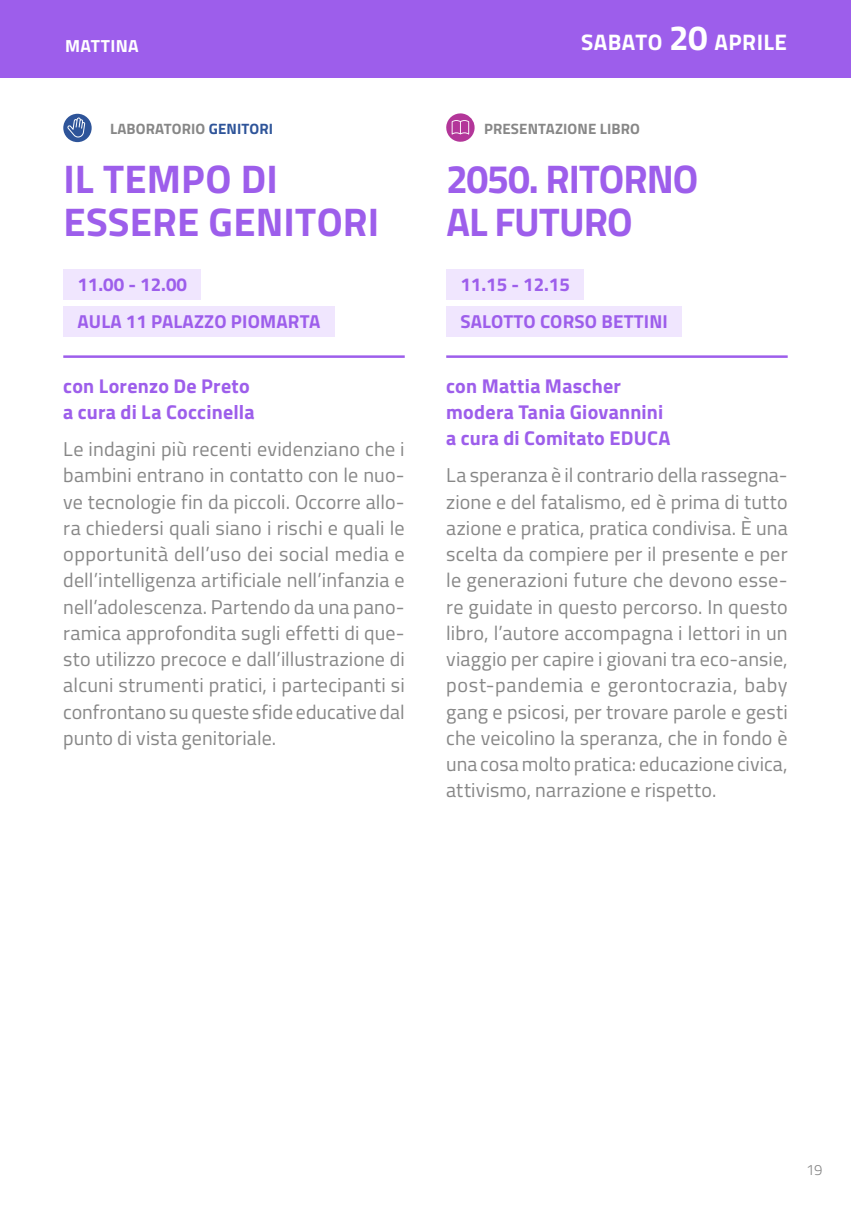
<style>
.page{position:relative;width:851px;height:1205px;background:#fff}
.page>*{position:absolute;margin:0;border:0;box-sizing:border-box;transform-origin:0 0}
.t1{font:700 40px/42.5px "Titillium";color:#9d5eeb}
.t2{font:700 40px/42.5px "Titillium";letter-spacing:-.025em;color:#9d5eeb}
.t3{font:700 22.5px "Titillium";letter-spacing:.02em;color:#fff}
.t4{font:20px/26.2px "Titillium";letter-spacing:.005em;color:#878787;text-align:justify}
.t5{font:700 20px/26.2px "Titillium";letter-spacing:.015em;color:#9d5eeb}
.t6{font:700 18.75px/36.2px "Titillium";letter-spacing:.01em;color:#9d5eeb}
.t7{font:700 17.5px "Titillium";letter-spacing:.02em;color:#fff}
.t8{font:700 15px "Titillium";letter-spacing:.01em;color:#878787}
.t9{font:300 15px "Titillium";color:#878787}
.s1{color:#2e5499}
.s2{font-size:35px}
</style>
<div class="page">
<div style="left:63px;top:269px;width:138px;height:31px;background:#f0e6fe"></div>
<div style="left:63px;top:306px;width:271px;height:31px;background:#f0e6fe"></div>
<hr style="left:63px;top:355px;width:341px;height:3px;background:#9d5eeb">
<div style="left:63px;top:114px;width:29px;height:28px;background:#2e5499;border-radius:50%"></div>
<svg style="left:67px;top:117px;width:18px;height:20px"></svg>
<div style="left:446px;top:269px;width:138px;height:31px;background:#f0e6fe"></div>
<div style="left:446px;top:306px;width:236px;height:31px;background:#f0e6fe"></div>
<hr style="left:446px;top:355px;width:341px;height:3px;background:#9d5eeb">
<svg style="left:446px;top:113px;width:29px;height:29px"></svg>
<div style="left:0;top:0;width:850px;height:78px;background:#9d5eeb"></div>
<p class="t7" style="left:65px;top:33px;width:75px">MATTINA</p>
<p class="t8" style="left:110px;top:117px;width:164px">LABORATORIO <span class="s1">GENITORI</span></p>
<h1 class="t1" style="left:63px;top:156px;width:317px">IL TEMPO DI<br>ESSERE GENITORI</h1>
<p class="t6" style="left:77px;top:266px;width:244px">11.00 - 12.00<br>AULA 11 PALAZZO PIOMARTA</p>
<p class="t5" style="left:63px;top:372px;width:193px">con Lorenzo De Preto a cura di La Coccinella</p>
<p class="t4" style="left:63px;top:435px;width:343px">Le indagini più recenti evidenziano che i bambini entrano in contatto con le nuo&shy;ve tecnologie fin da piccoli. Occorre allo&shy;ra chiedersi quali siano i rischi e quali le opportunità dell’uso dei social media e dell’intelligenza artificiale nell’infanzia e nell’adolescenza. Partendo da una pano&shy;ramica approfondita sugli effetti di que&shy;sto utilizzo precoce e dall’illustrazione di alcuni strumenti pratici, i partecipanti si confrontano su queste sfide educative dal punto di vista genitoriale.</p>
<p class="t3" style="left:581px;top:25px;width:207px">SABATO <span class="s2">20</span> APRILE</p>
<p class="t8" style="left:484px;top:117px;width:157px">PRESENTAZIONE LIBRO</p>
<h1 class="t2" style="left:446px;top:156px;width:254px">2050. RITORNO<br>AL FUTURO</h1>
<p class="t6" style="left:460px;top:266px;width:209px">11.15 - 12.15<br>SALOTTO CORSO BETTINI</p>
<p class="t5" style="left:446px;top:372px;width:226px">con Mattia Mascher modera Tania Giovannini a cura di Comitato EDUCA</p>
<p class="t4" style="left:446px;top:461px;width:343px">La speranza è il contrario della rassegna&shy;zione e del fatalismo, ed è prima di tutto azione e pratica, pratica condivisa. È una scelta da compiere per il presente e per le generazioni future che devono esse&shy;re guidate in questo percorso. In questo libro, l’autore accompagna i lettori in un viaggio per capire i giovani tra eco-ansie, post-pandemia e gerontocrazia, baby gang e psicosi, per trovare parole e gesti che veicolino la speranza, che in fondo è una cosa molto pratica: educazione civica, attivismo, narrazione e rispetto.</p>
<p class="t9" style="left:806px;top:1159px;width:18px">19</p>
</div>
